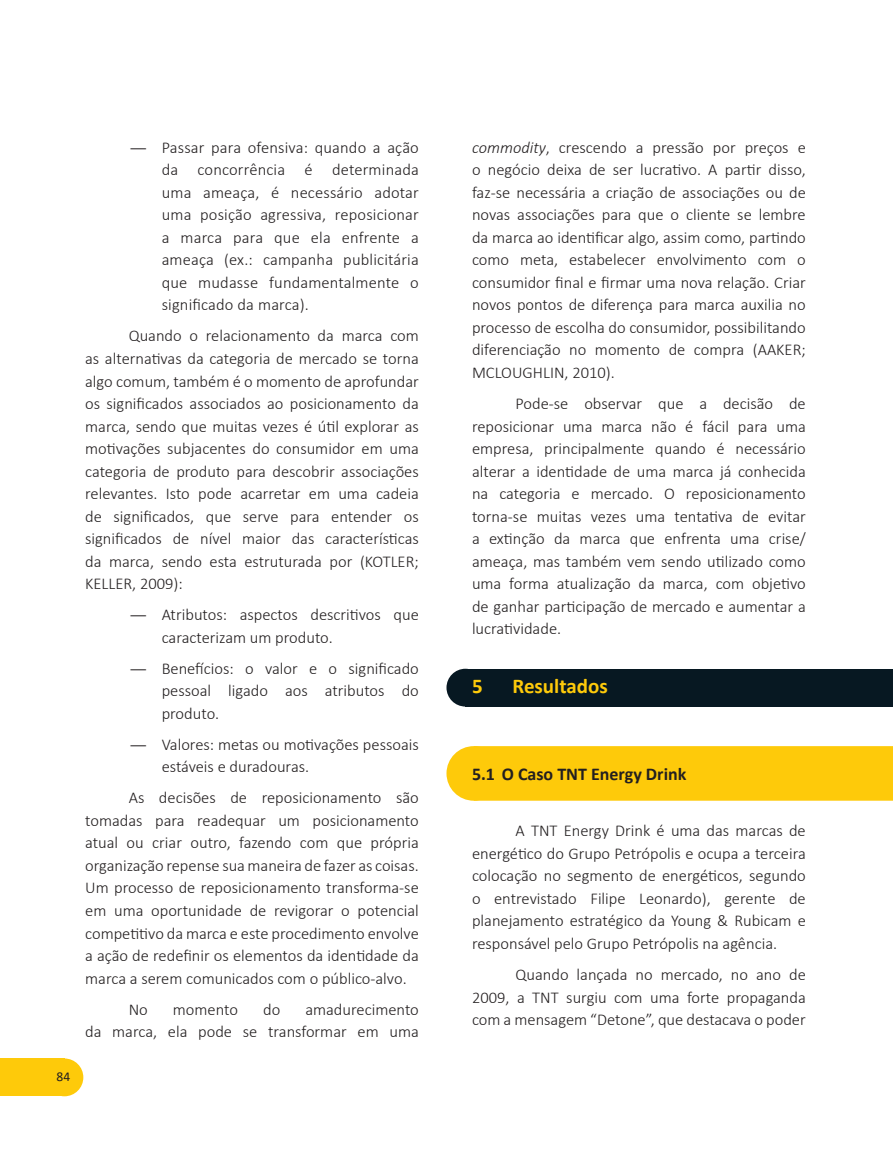
<style>
.page{position:relative;width:893px;height:1149px;background:#fff}
.page>*{position:absolute;margin:0;border:0;box-sizing:border-box;transform-origin:0 0}
.T1_copy{font:700 21px "Calibri";color:#feca0a}
.T2{font:700 18px "Calibri";color:#231f20}
.Texto_PN{font:300 16.5px/22.5px "Calibri";color:#231f20;text-align:justify}
.t1{font:13.5px "Calibri";color:#231f20}
.s1{font-family:"Myriad Pro";font-weight:400}
.s2{font-style:italic}
</style>
<div class="page">
<div style="left:0;top:1058px;width:64px;height:37px;background:#feca0a"></div>
<div style="left:46px;top:1058px;width:37px;height:37px;background:#feca0a;border-radius:50%"></div>
<div style="left:465px;top:668px;width:428px;height:38px;background:#071822"></div>
<div style="left:446px;top:668px;width:38px;height:38px;background:#071822;border-radius:50%"></div>
<div style="left:474px;top:746px;width:419px;height:54px;background:#feca0a"></div>
<div style="left:446px;top:746px;width:55px;height:54px;background:#feca0a;border-radius:50%"></div>
<p class="t1" style="left:56px;top:1066px;width:15px">84</p>
<p class="Texto_PN" style="left:162px;top:136px;width:259px;text-indent:-32px"><span class="s1">—</span> Passar para ofensiva: quando a ação da concorrência é determinada uma ameaça, é necessário adotar uma posição agressiva, reposicionar a marca para que ela enfrente a ameaça (ex.: campanha publicitária que mudasse fundamentalmente o significado da marca).</p>
<p class="Texto_PN" style="left:85px;top:324px;width:335px;text-indent:44px">Quando o relacionamento da marca com as alternativas da categoria de mercado se torna algo comum, também é o momento de aprofundar os significados associados ao posicionamento da marca, sendo que muitas vezes é útil explorar as motivações subjacentes do consumidor em uma categoria de produto para descobrir associações relevantes. Isto pode acarretar em uma cadeia de significados, que serve para entender os significados de nível maior das características da marca, sendo esta estruturada por (KOTLER; KELLER, 2009):</p>
<p class="Texto_PN" style="left:162px;top:603px;width:259px;text-indent:-32px"><span class="s1">—</span> Atributos: aspectos descritivos que caracterizam um produto.</p>
<p class="Texto_PN" style="left:162px;top:656px;width:259px;text-indent:-32px"><span class="s1">—</span> Benefícios: o valor e o significado pessoal ligado aos atributos do produto.</p>
<p class="Texto_PN" style="left:162px;top:732px;width:259px;text-indent:-32px"><span class="s1">—</span> Valores: metas ou motivações pessoais estáveis e duradouras.</p>
<p class="Texto_PN" style="left:85px;top:786px;width:335px;text-indent:44px">As decisões de reposicionamento são tomadas para readequar um posicionamento atual ou criar outro, fazendo com que própria organização repense suamaneira de fazer as coisas.<br>Um processo de reposicionamento transforma-se em uma oportunidade de revigorar o potencial competitivo da marca e este procedimento envolve a ação de redefinir os elementos da identidade da marca a serem comunicados com o público-alvo.</p>
<p class="Texto_PN" style="left:129px;top:997px;width:21px">No</p>
<p class="Texto_PN" style="left:173px;top:997px;width:67px">momento</p>
<p class="Texto_PN" style="left:263px;top:997px;width:19px">do</p>
<p class="Texto_PN" style="left:85px;top:997px;width:335px;text-align:right">amadurecimento<br>da marca, ela pode se transformar em uma</p>
<p class="Texto_PN" style="left:472px;top:136px;width:335px"><span class="s2">commodity</span>, crescendo a pressão por preços e o negócio deixa de ser lucrativo. A partir disso, faz-se necessária a criação de associações ou de novas associações para que o cliente se lembre da marca ao identificar algo, assim como, partindo como meta, estabelecer envolvimento com o consumidor final e firmar uma nova relação. Criar novos pontos de diferença para marca auxilia no processo de escolha do consumidor, possibilitando diferenciação no momento de compra (AAKER; MCLOUGHLIN, 2010).</p>
<p class="Texto_PN" style="left:472px;top:392px;width:335px;text-indent:44px">Pode-se observar que a decisão de reposicionar uma marca não é fácil para uma empresa, principalmente quando é necessário alterar a identidade de uma marca já conhecida na categoria e mercado. O reposicionamento torna-se muitas vezes uma tentativa de evitar a extinção da marca que enfrenta uma crise/ ameaça, mas também vem sendo utilizado como uma forma atualização da marca, com objetivo de ganhar participação de mercado e aumentar a lucratividade.</p>
<p class="T1_copy" style="left:472px;top:671px;width:12px">5</p>
<p class="T1_copy" style="left:512px;top:671px;width:97px">Resultados</p>
<p class="T2" style="left:472px;top:760px;width:216px">5.1 O Caso TNT Energy Drink</p>
<p class="Texto_PN" style="left:472px;top:819px;width:335px;text-indent:44px">A TNT Energy Drink é uma das marcas de energético do Grupo Petrópolis e ocupa a terceira colocação no segmento de energéticos, segundo o entrevistado Filipe Leonardo), gerente de planejamento estratégico da Young &amp; Rubicam e responsável pelo Grupo Petrópolis na agência.</p>
<p class="Texto_PN" style="left:472px;top:962px;width:335px;text-indent:44px">Quando lançada no mercado, no ano de 2009, a TNT surgiu com uma forte propaganda com a mensagem “Detone”, que destacava o poder</p>
</div>
